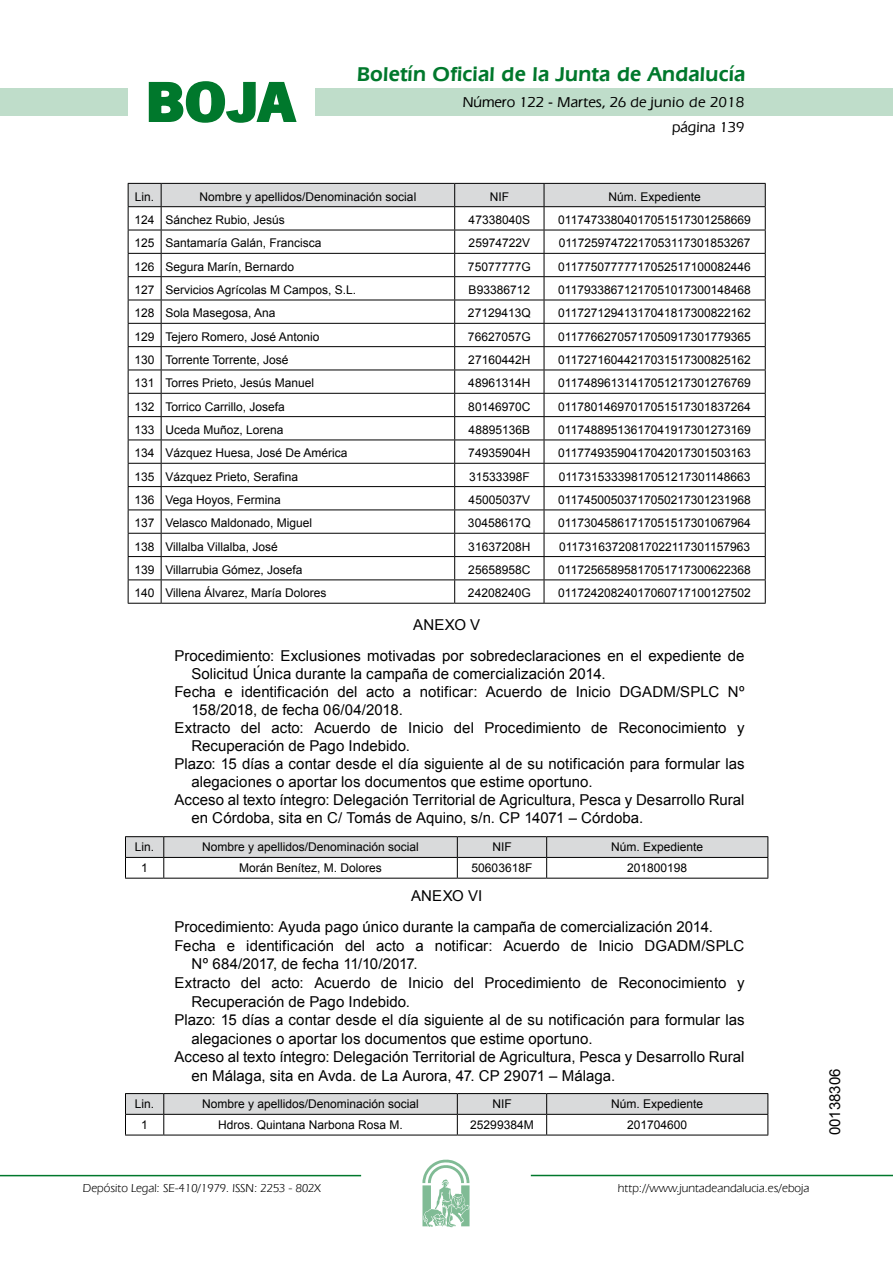
<style>
.page{position:relative;width:893px;height:1263px;background:#fff}
.page>*{position:absolute;margin:0;border:0;box-sizing:border-box;transform-origin:0 0}
.t1{font:700 57.75px "News Got T";color:#00782c;scale:1.14 1}
.t2{font:600 21px "Eras IT Cby BT";letter-spacing:.01em;color:#00782c}
.t3{font:15px/30.8px "Arial";color:#000}
.t4{font:500 15px/24.5px "Eras IT Cby BT";color:#000;text-align:right}
.t5{font:12px "Arial";color:#000}
.t6{font:12px "Eras IT Cby BT";color:#000}
</style>
<div class="page">
<div style="left:315px;top:88px;width:577px;height:28px;background:#bfddca"></div>
<div style="left:0;top:88px;width:128px;height:28px;background:#bfddca"></div>
<hr style="left:0;top:1175px;width:361px;height:1px;background:#00782c">
<svg style="left:422px;top:1159px;width:47px;height:68px"></svg>
<hr style="left:531px;top:1175px;width:361px;height:1px;background:#00782c">
<svg style="left:148px;top:81px;width:149px;height:42px"></svg>
<svg style="left:128px;top:183px;width:637px;height:420px"></svg>
<hr style="left:128px;top:603px;width:33px;height:1px;background:#000">
<hr style="left:161px;top:603px;width:293px;height:1px;background:#000">
<hr style="left:454px;top:603px;width:90px;height:1px;background:#000">
<hr style="left:544px;top:603px;width:221px;height:1px;background:#000">
<hr style="left:125px;top:836px;width:39px;height:1px;background:#000">
<hr style="left:164px;top:836px;width:293px;height:1px;background:#000">
<hr style="left:457px;top:836px;width:89px;height:1px;background:#000">
<hr style="left:546px;top:836px;width:222px;height:1px;background:#000">
<svg style="left:125px;top:837px;width:643px;height:41px"></svg>
<hr style="left:125px;top:878px;width:39px;height:1px;background:#000">
<hr style="left:164px;top:878px;width:293px;height:1px;background:#000">
<hr style="left:457px;top:878px;width:89px;height:1px;background:#000">
<hr style="left:546px;top:878px;width:222px;height:1px;background:#000">
<hr style="left:125px;top:1093px;width:39px;height:1px;background:#000">
<hr style="left:164px;top:1093px;width:293px;height:1px;background:#000">
<hr style="left:457px;top:1093px;width:89px;height:1px;background:#000">
<hr style="left:546px;top:1093px;width:222px;height:1px;background:#000">
<svg style="left:125px;top:1094px;width:643px;height:41px"></svg>
<hr style="left:125px;top:1135px;width:39px;height:1px;background:#000">
<hr style="left:164px;top:1135px;width:293px;height:1px;background:#000">
<hr style="left:457px;top:1135px;width:89px;height:1px;background:#000">
<hr style="left:546px;top:1135px;width:222px;height:1px;background:#000">
<h1 class="t1" style="left:145px;top:68px;width:133px">BOJA</h1>
<h2 class="t2" style="left:357px;top:62px;width:390px">Boletín Oficial de la Junta de Andalucía</h2>
<p class="t4" style="left:463px;top:90px;width:283px">Número 122 - Martes, 26 de junio de 2018 página 139</p>
<p class="t5" style="left:135px;top:189px;width:21px">Lin.</p>
<p class="t5" style="left:199px;top:189px;width:218px">Nombre y apellidos/Denominación social</p>
<p class="t5" style="left:489px;top:189px;width:21px">NIF</p>
<p class="t5" style="left:608px;top:189px;width:94px">Núm. Expediente</p>
<p class="t5" style="left:135px;top:212px;width:152px">124 Sánchez Rubio, Jesús</p>
<p class="t5" style="left:468px;top:212px;width:63px">47338040S</p>
<p class="t5" style="left:558px;top:212px;width:194px">01174733804017051517301258669</p>
<p class="t5" style="left:135px;top:235px;width:188px">125 Santamaría Galán, Francisca</p>
<p class="t5" style="left:468px;top:235px;width:63px">25974722V</p>
<p class="t5" style="left:558px;top:235px;width:193px">01172597472217053117301853267</p>
<p class="t5" style="left:135px;top:259px;width:161px">126 Segura Marín, Bernardo</p>
<p class="t5" style="left:468px;top:259px;width:64px">75077777G</p>
<p class="t5" style="left:558px;top:259px;width:194px">01177507777717052517100082446</p>
<p class="t5" style="left:135px;top:282px;width:223px">127 Servicios Agrícolas M Campos, S.L.</p>
<p class="t5" style="left:468px;top:282px;width:63px">B93386712</p>
<p class="t5" style="left:558px;top:282px;width:194px">01179338671217051017300148468</p>
<p class="t5" style="left:135px;top:305px;width:142px">128 Sola Masegosa, Ana</p>
<p class="t5" style="left:468px;top:305px;width:64px">27129413Q</p>
<p class="t5" style="left:558px;top:305px;width:194px">01172712941317041817300822162</p>
<p class="t5" style="left:135px;top:329px;width:186px">129 Tejero Romero, José Antonio</p>
<p class="t5" style="left:468px;top:329px;width:64px">76627057G</p>
<p class="t5" style="left:558px;top:329px;width:194px">01177662705717050917301779365</p>
<p class="t5" style="left:135px;top:352px;width:155px">130 Torrente Torrente, José</p>
<p class="t5" style="left:468px;top:352px;width:64px">27160442H</p>
<p class="t5" style="left:558px;top:352px;width:194px">01172716044217031517300825162</p>
<p class="t5" style="left:135px;top:375px;width:181px">131 Torres Prieto, Jesús Manuel</p>
<p class="t5" style="left:468px;top:375px;width:64px">48961314H</p>
<p class="t5" style="left:558px;top:375px;width:194px">01174896131417051217301276769</p>
<p class="t5" style="left:135px;top:399px;width:152px">132 Torrico Carrillo, Josefa</p>
<p class="t5" style="left:468px;top:399px;width:64px">80146970C</p>
<p class="t5" style="left:558px;top:399px;width:194px">01178014697017051517301837264</p>
<p class="t5" style="left:135px;top:422px;width:150px">133 Uceda Muñoz, Lorena</p>
<p class="t5" style="left:468px;top:422px;width:63px">48895136B</p>
<p class="t5" style="left:558px;top:422px;width:194px">01174889513617041917301273169</p>
<p class="t5" style="left:135px;top:445px;width:214px">134 Vázquez Huesa, José De América</p>
<p class="t5" style="left:468px;top:445px;width:64px">74935904H</p>
<p class="t5" style="left:558px;top:445px;width:194px">01177493590417042017301503163</p>
<p class="t5" style="left:135px;top:469px;width:165px">135 Vázquez Prieto, Serafina</p>
<p class="t5" style="left:469px;top:469px;width:62px">31533398F</p>
<p class="t5" style="left:558px;top:469px;width:193px">01173153339817051217301148663</p>
<p class="t5" style="left:135px;top:492px;width:148px">136 Vega Hoyos, Fermina</p>
<p class="t5" style="left:468px;top:492px;width:63px">45005037V</p>
<p class="t5" style="left:558px;top:492px;width:194px">01174500503717050217301231968</p>
<p class="t5" style="left:135px;top:515px;width:179px">137 Velasco Maldonado, Miguel</p>
<p class="t5" style="left:468px;top:515px;width:64px">30458617Q</p>
<p class="t5" style="left:558px;top:515px;width:194px">01173045861717051517301067964</p>
<p class="t5" style="left:135px;top:539px;width:145px">138 Villalba Villalba, José</p>
<p class="t5" style="left:468px;top:539px;width:64px">31637208H</p>
<p class="t5" style="left:559px;top:539px;width:192px">01173163720817022117301157963</p>
<p class="t5" style="left:135px;top:562px;width:169px">139 Villarrubia Gómez, Josefa</p>
<p class="t5" style="left:468px;top:562px;width:64px">25658958C</p>
<p class="t5" style="left:558px;top:562px;width:194px">01172565895817051717300622368</p>
<p class="t5" style="left:135px;top:585px;width:193px">140 Villena Álvarez, María Dolores</p>
<p class="t5" style="left:468px;top:585px;width:64px">24208240G</p>
<p class="t5" style="left:558px;top:585px;width:194px">01172420824017060717100127502</p>
<p class="t3" style="left:174px;top:609px;width:571px;text-indent:239px">ANEXO V<br>Procedimiento: Exclusiones motivadas por sobredeclaraciones en el expediente de</p>
<p class="t3" style="left:191px;top:658px;width:416px">Solicitud Única durante la campaña de comercialización 2014.</p>
<p class="t3" style="left:174px;top:676px;width:571px">Fecha e identificación del acto a notificar: Acuerdo de Inicio DGADM/SPLC Nº</p>
<p class="t3" style="left:191px;top:694px;width:213px">158/2018, de fecha 06/04/2018.</p>
<p class="t3" style="left:174px;top:712px;width:571px">Extracto del acto: Acuerdo de Inicio del Procedimiento de Reconocimiento y</p>
<p class="t3" style="left:191px;top:730px;width:220px">Recuperación de Pago Indebido.</p>
<p class="t3" style="left:174px;top:748px;width:571px">Plazo: 15 días a contar desde el día siguiente al de su notificación para formular las</p>
<p class="t3" style="left:191px;top:766px;width:402px">alegaciones o aportar los documentos que estime oportuno.</p>
<p class="t3" style="left:174px;top:784px;width:571px">Acceso al texto íntegro: Delegación Territorial de Agricultura, Pesca y Desarrollo Rural</p>
<p class="t3" style="left:191px;top:802px;width:453px">en Córdoba, sita en C/ Tomás de Aquino, s/n. CP 14071 – Córdoba.</p>
<p class="t5" style="left:135px;top:839px;width:21px">Lin.</p>
<p class="t5" style="left:202px;top:839px;width:218px">Nombre y apellidos/Denominación social</p>
<p class="t5" style="left:492px;top:839px;width:21px">NIF</p>
<p class="t5" style="left:611px;top:839px;width:94px">Núm. Expediente</p>
<p class="t5" style="left:141px;top:860px;width:8px">1</p>
<p class="t5" style="left:239px;top:860px;width:144px">Morán Benítez, M. Dolores</p>
<p class="t5" style="left:471px;top:860px;width:62px">50603618F</p>
<p class="t5" style="left:627px;top:860px;width:62px">201800198</p>
<p class="t3" style="left:174px;top:880px;width:540px;line-height:31.3px;text-align:center">ANEXO VI<br>Procedimiento: Ayuda pago único durante la campaña de comercialización 2014.</p>
<p class="t3" style="left:174px;top:930px;width:571px">Fecha e identificación del acto a notificar: Acuerdo de Inicio DGADM/SPLC</p>
<p class="t3" style="left:191px;top:949px;width:227px">Nº 684/2017, de fecha 11/10/2017.</p>
<p class="t3" style="left:174px;top:967px;width:571px">Extracto del acto: Acuerdo de Inicio del Procedimiento de Reconocimiento y</p>
<p class="t3" style="left:191px;top:986px;width:220px">Recuperación de Pago Indebido.</p>
<p class="t3" style="left:174px;top:1005px;width:571px">Plazo: 15 días a contar desde el día siguiente al de su notificación para formular las</p>
<p class="t3" style="left:191px;top:1023px;width:402px">alegaciones o aportar los documentos que estime oportuno.</p>
<p class="t3" style="left:174px;top:1042px;width:571px">Acceso al texto íntegro: Delegación Territorial de Agricultura, Pesca y Desarrollo Rural</p>
<p class="t3" style="left:191px;top:1061px;width:425px">en Málaga, sita en Avda. de La Aurora, 47. CP 29071 – Málaga.</p>
<p class="t5" style="left:135px;top:1096px;width:21px">Lin.</p>
<p class="t5" style="left:202px;top:1096px;width:218px">Nombre y apellidos/Denominación social</p>
<p class="t5" style="left:492px;top:1096px;width:21px">NIF</p>
<p class="t5" style="left:611px;top:1096px;width:94px">Núm. Expediente</p>
<p class="t5" style="left:141px;top:1117px;width:8px">1</p>
<p class="t5" style="left:218px;top:1117px;width:186px">Hdros. Quintana Narbona Rosa M.</p>
<p class="t5" style="left:470px;top:1117px;width:65px">25299384M</p>
<p class="t5" style="left:627px;top:1117px;width:62px">201704600</p>
<p class="t6" style="left:83px;top:1181px;width:239px">Depósito Legal: SE-410/1979. ISSN: 2253 - 802X</p>
<p class="t6" style="left:618px;top:1181px;width:193px">http://www.juntadeandalucia.es/eboja</p>
<p class="t3" style="left:819px;top:1135px;width:68px;rotate:-90deg">00138306</p>
</div>
